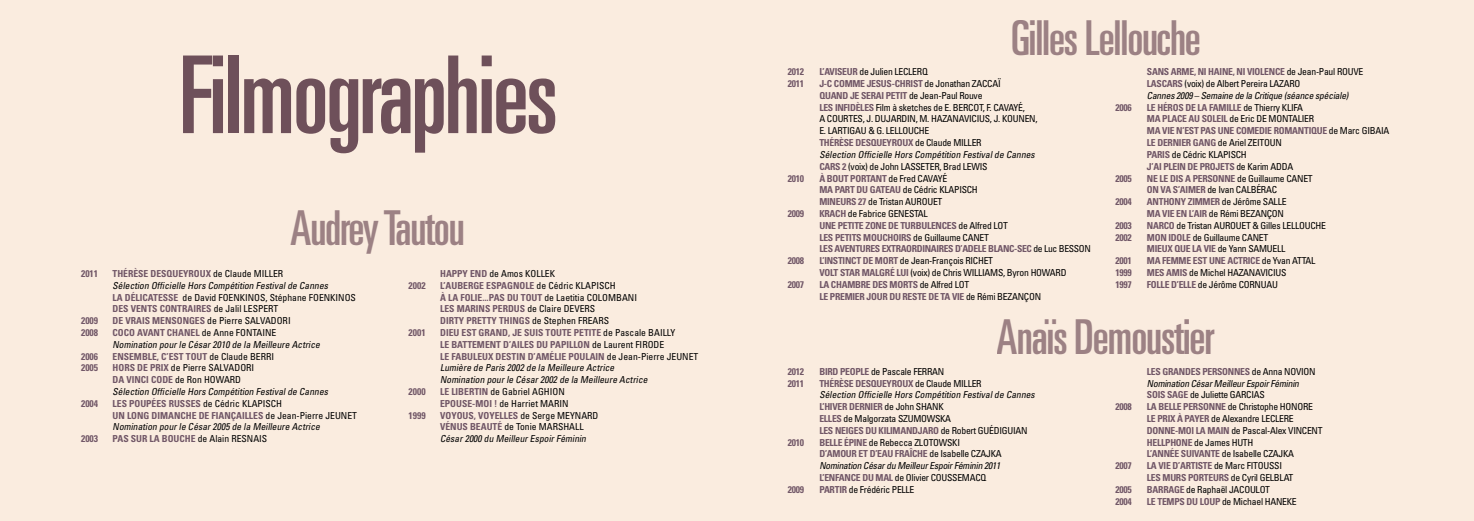
<style>
.page{position:relative;width:1474px;height:521px;background:#fff}
.page>*{position:absolute;margin:0;border:0;box-sizing:border-box;transform-origin:0 0}
.t1{font:ultra-condensed 107.45px "Univers LT Std";letter-spacing:-.025em;color:#715767}
.t2{font:ultra-condensed 48.12px "Univers LT Std";letter-spacing:-.025em;color:#a08c98}
.t3{font:condensed 9.62px/11.8px "Univers LT Std";letter-spacing:-.025em;color:#000}
.t4{font:700 condensed 9.62px/11.8px "Univers LT Std";letter-spacing:-.025em;color:#715767}
.t5{font:italic condensed 9.62px/11.8px "Univers LT Std";color:#000}
.t6{font:700 condensed 9.62px/11.8px "Univers LT Std";color:#715767}
.t7{font:condensed 9.62px/11.8px "Univers LT Std";color:#000}
.s1{font-weight:700;color:#715767}
.s2{font-style:italic}
.s3{font-weight:700;font-style:normal;color:#715767}
.s4{font-style:normal}
.s5{font-weight:400;color:#000}
.s6{font-weight:400;font-style:italic;color:#000}
</style>
<div class="page">
<div style="left:0;top:0;width:1473px;height:521px;background:#faecdf"></div>
<h1 class="t1" style="left:179px;top:34px;width:380px">Filmographies</h1>
<h2 class="t2" style="left:290px;top:200px;width:176px">Audrey Tautou</h2>
<p class="t4" style="left:81px;top:267px;width:19px">2011</p>
<p class="t7" style="left:113px;top:267px;width:245px"><span class="s1">THÉRÈSE DESQUEYROUX</span> de Claude MILLER<br><span class="s2">Sélection Officielle Hors Compétition Festivalde Cannes<br></span><span class="s1">LA DÉLICATESSE</span> de David FOENKINOS, Stéphane FOENKINOS <span class="s1">DES VENTS CONTRAIRES</span> de Jalil LESPERT</p>
<p class="t4" style="left:81px;top:315px;width:19px">2009</p>
<p class="t7" style="left:113px;top:315px;width:180px"><span class="s1">DE VRAIS MENSONGES</span> de Pierre SALVADORI</p>
<p class="t4" style="left:81px;top:326px;width:19px">2008</p>
<p class="t5" style="left:113px;top:326px;width:211px"><span class="s3">COCO AVANT CHANEL</span> <span class="s4">de Anne FONTAINE<br></span>Nomination pourle César2010 de la Meilleure Actrice</p>
<p class="t4" style="left:81px;top:350px;width:19px">2006</p>
<p class="t6" style="left:113px;top:350px;width:163px">ENSEMBLE, C’EST TOUT <span class="s5">de Claude BERRI</span></p>
<p class="t4" style="left:81px;top:362px;width:19px">2005</p>
<p class="t5" style="left:113px;top:362px;width:219px"><span class="s3">HORS DE PRIX</span> <span class="s4">de Pierre SALVADORI<br></span><span class="s3">DA VINCI CODE</span> <span class="s4">de Ron HOWARD<br></span>Sélection Officielle Hors Compétition Festivalde Cannes</p>
<p class="t4" style="left:81px;top:397px;width:19px">2004</p>
<p class="t5" style="left:113px;top:397px;width:246px"><span class="s3">LES POUPÉES RUSSES</span> <span class="s4">de Cédric KLAPISCH<br></span><span class="s3">UN LONG DIMANCHE DE FIANÇAILLES</span> <span class="s4">de Jean-Pierre JEUNET<br></span>Nomination pourle César2005 de la Meilleure Actrice</p>
<p class="t4" style="left:81px;top:433px;width:19px">2003</p>
<p class="t6" style="left:113px;top:433px;width:156px">PAS SUR LA BOUCHE <span class="s5">de Alain RESNAIS</span></p>
<p class="t7" style="left:440px;top:267px;width:116px"><span class="s1">HAPPY END</span> de Amos KOLLEK</p>
<p class="t4" style="left:408px;top:279px;width:19px">2002</p>
<p class="t6" style="left:440px;top:279px;width:198px">L’AUBERGE ESPAGNOLE <span class="s5">de Cédric KLAPISCH<br></span>À LA FOLIE...PAS DU TOUT <span class="s5">de Laetitia COLOMBANI </span>LES MARINS PERDUS <span class="s5">de Claire DEVERS<br></span>DIRTY PRETTY THINGS <span class="s5">de Stephen FREARS</span></p>
<p class="t4" style="left:408px;top:326px;width:19px">2001</p>
<p class="t6" style="left:440px;top:326px;width:260px">DIEU EST GRAND, JE SUIS TOUTE PETITE <span class="s5">de Pascale BAILLY<br></span>LE BATTEMENT D’AILES DU PAPILLON <span class="s5">de Laurent FIRODE<br></span>LE FABULEUX DESTIN D’AMÉLIE POULAIN <span class="s5">de Jean-Pierre JEUNET </span><span class="s6">Lumière de Paris 2002 de la Meilleure Actrice<br>Nomination pourle César2002 de la Meilleure Actrice</span></p>
<p class="t4" style="left:408px;top:386px;width:19px">2000</p>
<p class="t7" style="left:440px;top:385px;width:130px"><span class="s1">LE LIBERTIN</span> de Gabriel AGHION<br><span class="s1">EPOUSE-MOI !</span> de Harriet MARIN</p>
<p class="t4" style="left:408px;top:409px;width:19px">1999</p>
<p class="t5" style="left:440px;top:409px;width:160px"><span class="s3">VOYOUS, VOYELLES</span> <span class="s4">de Serge MEYNARD<br></span><span class="s3">VÉNUS BEAUTÉ</span> <span class="s4">de Tonie MARSHALL<br></span>César2000 du MeilleurEspoirFéminin</p>
<h2 class="t2" style="left:1010px;top:11px;width:192px">Gilles lellouche</h2>
<p class="t4" style="left:788px;top:66px;width:18px">2012</p>
<p class="t3" style="left:819px;top:66px;width:110px"><span class="s1">L’AVISEUR</span> de Julien LECLERQ</p>
<p class="t4" style="left:788px;top:78px;width:18px">2011</p>
<p class="t3" style="left:819px;top:78px;width:220px"><span class="s1">J-C COMME JESUS-CHRIST</span> de Jonathan ZACCAÏ<br><span class="s1">QUAND JE SERAI PETIT</span> de Jean-Paul Rouve<br><span class="s1">LES INFIDÈLES</span> Film à sketches de E. BERCOT, F. CAVAYÉ,<br>A COURTES, J. DUJARDIN, M. HAZANAVICIUS, J. KOUNEN, E. LARTIGAU &amp; G. LELLOUCHE<br><span class="s1">THÉRÈSE DESQUEYROUX</span> de Claude MILLER<br><span class="s2">Sélection Officielle Hors Compétition Festivalde Cannes </span><span class="s1">CARS 2</span> (voix) de John LASSETER, Brad LEWIS</p>
<p class="t4" style="left:787px;top:172px;width:18px">2010</p>
<p class="t3" style="left:819px;top:172px;width:160px"><span class="s1">À BOUT PORTANT</span> de Fred CAVAYÉ<br><span class="s1">MA PART DU GATEAU</span> de Cédric KLAPISCH<br><span class="s1">MINEURS 27</span> de Tristan AUROUET</p>
<p class="t4" style="left:787px;top:208px;width:18px">2009</p>
<p class="t4" style="left:819px;top:208px;width:273px">KRACH <span class="s5">de Fabrice GENESTAL<br></span>UNE PETITE ZONE DE TURBULENCES <span class="s5">de Alfred LOT<br></span>LES PETITS MOUCHOIRS <span class="s5">de Guillaume CANET<br></span>LES AVENTURES EXTRAORDINAIRES D’ADELE BLANC-SEC <span class="s5">de Luc BESSON</span></p>
<p class="t4" style="left:787px;top:255px;width:18px">2008</p>
<p class="t4" style="left:819px;top:255px;width:175px">L’INSTINCT DE MORT <span class="s5">de Jean-François RICHET<br></span>VOLT STAR MALGRÉ</p>
<p class="t3" style="left:896px;top:267px;width:171px"><span class="s1">LUI</span> (voix) de Chris WILLIAMS, Byron HOWARD</p>
<p class="t4" style="left:787px;top:278px;width:18px">2007</p>
<p class="t4" style="left:819px;top:278px;width:223px">LA CHAMBRE DES MORTS <span class="s5">de Alfred LOT<br></span>LE PREMIER JOUR DU RESTE DE TA VIE <span class="s5">de Rémi BEZANÇON</span></p>
<p class="t5" style="left:1146px;top:66px;width:218px"><span class="s3">SANS ARME, NI HAINE, NI VIOLENCE</span> <span class="s4">de Jean-Paul ROUVE<br></span><span class="s3">LASCARS</span> <span class="s4">(voix) de Albert Pereira LAZARO<br></span>Cannes2009– Semaine de la Critique (séance spéciale)</p>
<p class="t4" style="left:1115px;top:101px;width:18px">2006</p>
<p class="t4" style="left:1146px;top:101px;width:244px">LE HÉROS DE LA FAMILLE <span class="s5">de Thierry KLIFA<br></span>MA PLACE AU SOLEIL <span class="s5">de Eric DE MONTALIER<br></span>MA VIE N’EST PAS UNE COMEDIE ROMANTIQUE <span class="s5">de Marc GIBAIA </span>LE DERNIER GANG <span class="s5">de Ariel ZEITOUN<br></span>PARIS <span class="s5">de Cédric KLAPISCH<br></span>J’AI PLEIN DE PROJETS <span class="s5">de Karim ADDA</span></p>
<p class="t4" style="left:1115px;top:172px;width:18px">2005</p>
<p class="t3" style="left:1146px;top:172px;width:167px"><span class="s1">NE LE DIS A PERSONNE</span> de Guillaume CANET<br><span class="s1">ON VA S’AIMER</span> de Ivan CALBÉRAC</p>
<p class="t4" style="left:1115px;top:196px;width:18px">2004</p>
<p class="t3" style="left:1146px;top:196px;width:141px"><span class="s1">ANTHONY ZIMMER</span> de Jérôme SALLE<br><span class="s1">MA VIE EN L’AIR</span> de Rémi BEZANÇON</p>
<p class="t4" style="left:1115px;top:219px;width:18px">2003</p>
<p class="t3" style="left:1146px;top:219px;width:180px"><span class="s1">NARCO</span> de Tristan AUROUET &amp; Gilles LELLOUCHE</p>
<p class="t4" style="left:1115px;top:231px;width:18px">2002</p>
<p class="t3" style="left:1146px;top:231px;width:140px"><span class="s1">MON IDOLE</span> de Guillaume CANET<br><span class="s1">MIEUX QUE LA VIE</span> de Yann SAMUELL</p>
<p class="t4" style="left:1115px;top:255px;width:18px">2001</p>
<p class="t4" style="left:1146px;top:255px;width:170px">MA FEMME EST UNE ACTRICE <span class="s5">de Yvan ATTAL</span></p>
<p class="t4" style="left:1115px;top:267px;width:18px">1999</p>
<p class="t3" style="left:1146px;top:266px;width:141px"><span class="s1">MES AMIS</span> de Michel HAZANAVICIUS</p>
<p class="t4" style="left:1115px;top:278px;width:18px">1997</p>
<p class="t3" style="left:1146px;top:278px;width:132px"><span class="s1">FOLLE D’ELLE</span> de Jérôme CORNUAU</p>
<h2 class="t2" style="left:996px;top:310px;width:219px">Anaïs demoustier</h2>
<p class="t4" style="left:788px;top:365px;width:18px">2012</p>
<p class="t3" style="left:819px;top:365px;width:126px"><span class="s1">BIRD PEOPLE</span> de Pascale FERRAN</p>
<p class="t4" style="left:788px;top:377px;width:18px">2011</p>
<p class="t3" style="left:819px;top:377px;width:219px"><span class="s1">THÉRÈSE DESQUEYROUX</span> de Claude MILLER<br><span class="s2">Sélection Officielle Hors Compétition Festivalde Cannes </span><span class="s1">L’HIVER DERNIER</span> de John SHANK<br><span class="s1">ELLES</span> de Malgorzata SZUMOWSKA<br><span class="s1">LES NEIGES DU KILIMANDJARO</span> de Robert GUÉDIGUIAN</p>
<p class="t4" style="left:787px;top:436px;width:18px">2010</p>
<p class="t3" style="left:819px;top:436px;width:185px"><span class="s1">BELLE ÉPINE</span> de Rebecca ZLOTOWSKI<br><span class="s1">D’AMOUR ET D’EAU FRAÎCHE</span> de Isabelle CZAJKA <span class="s2">Nomination Césardu MeilleurEspoirFéminin 2011<br></span><span class="s1">L’ENFANCE DU MAL</span> de Olivier COUSSEMACQ</p>
<p class="t4" style="left:787px;top:483px;width:18px">2009</p>
<p class="t3" style="left:819px;top:483px;width:97px"><span class="s1">PARTIR</span> de Frédéric PELLE</p>
<p class="t5" style="left:1146px;top:365px;width:170px"><span class="s3">LES GRANDES PERSONNES</span> <span class="s4">de Anna NOVION<br></span>Nomination CésarMeilleurEspoirFéminin<br><span class="s3">SOIS SAGE</span> <span class="s4">de Juliette GARCIAS</span></p>
<p class="t4" style="left:1115px;top:401px;width:18px">2008</p>
<p class="t3" style="left:1146px;top:401px;width:177px"><span class="s1">LA BELLE PERSONNE</span> de Christophe HONORE <span class="s1">LE PRIX À PAYER</span> de Alexandre LECLERE <span class="s1">DONNE-MOI LA MAIN</span> de Pascal-Alex VINCENT <span class="s1">HELLPHONE</span> de James HUTH<br><span class="s1">L’ANNÉE SUIVANTE</span> de Isabelle CZAJKA</p>
<p class="t4" style="left:1115px;top:460px;width:18px">2007</p>
<p class="t4" style="left:1146px;top:460px;width:148px">LA VIE D’ARTISTE <span class="s5">de Marc FITOUSSI<br></span>LES MURS PORTEURS <span class="s5">de Cyril GELBLAT</span></p>
<p class="t4" style="left:1115px;top:483px;width:18px">2005</p>
<p class="t3" style="left:1146px;top:483px;width:125px"><span class="s1">BARRAGE</span> de Raphaël JACOULOT</p>
<p class="t4" style="left:1115px;top:495px;width:18px">2004</p>
<p class="t3" style="left:1146px;top:495px;width:151px"><span class="s1">LE TEMPS DU LOUP</span> de Michael HANEKE</p>
</div>
